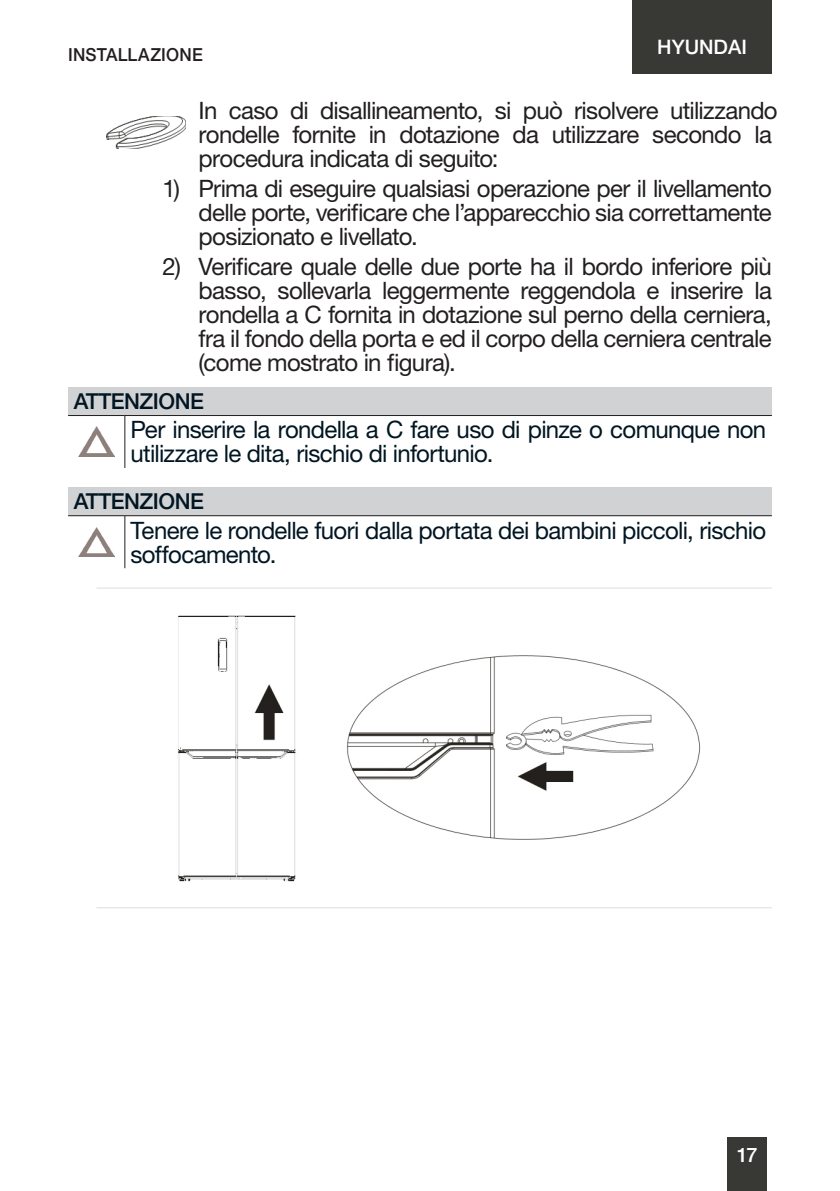
<style>
.page{position:relative;width:840px;height:1191px;background:#fff}
.page>*{position:absolute;margin:0;border:0;box-sizing:border-box;transform-origin:0 0}
.Body{font:24px/24px "Helvetica Neue LT Std";letter-spacing:-.03em;color:#231f20;text-align:justify}
.AVVERTENZA_-_testo{font:24px/24px "Helvetica Neue LT Std";letter-spacing:-.03em;color:#011622}
.AVVERTENZA-titolo{font:500 22px "Helvetica Neue LT Std";letter-spacing:-.025em;color:#011622}
.t1{font:500 20px "Helvetica Neue LT Std";color:#fff}
.t2{font:500 18px "Helvetica Neue LT Std";color:#231f20;scale:.95 1}
</style>
<div class="page">
<div style="left:632px;top:0;width:139px;height:74px;background:#383935"></div>
<div style="left:727px;top:1137px;width:39px;height:54px;background:#383935"></div>
<div style="left:68px;top:387px;width:703px;height:28px;background:#d1d2d4"></div>
<hr style="left:68px;top:415px;width:57px;height:1px;background:#231f20">
<hr style="left:125px;top:415px;width:646px;height:1px;background:#231f20">
<hr style="left:124px;top:416px;width:1px;height:52px;background:#231f20">
<img style="left:78px;top:427px;width:37px;height:29px">
<div style="left:68px;top:487px;width:703px;height:29px;background:#d1d2d4"></div>
<hr style="left:68px;top:515px;width:57px;height:1px;background:#231f20">
<hr style="left:125px;top:515px;width:646px;height:1px;background:#231f20">
<hr style="left:124px;top:516px;width:1px;height:52px;background:#231f20">
<img style="left:78px;top:527px;width:37px;height:30px">
<hr style="left:96px;top:587px;width:675px;height:1px;background:#dcdddf">
<hr style="left:96px;top:907px;width:675px;height:1px;background:#dcdddf">
<img style="left:178px;top:615px;width:523px;height:267px">
<img style="left:107px;top:116px;width:78px;height:33px">
<p class="t2" style="left:68px;top:44px;width:12px">INSTALLAZIONE</p>
<p class="t1" style="left:657px;top:35px;width:91px">HYUNDAI</p>
<p class="Body" style="left:198px;top:98px;width:580px;text-align:left">In caso di disallineamento, si può risolvere utilizzando rondelle fornite in dotazione da utilizzare secondo la procedura indicata di seguito:</p>
<p class="Body" style="left:198px;top:176px;width:574px;text-indent:-36px">1) Prima di eseguire qualsiasi operazione per il livellamento delle porte, verificare che l’apparecchio sia correttamente posizionato e livellato.</p>
<p class="Body" style="left:198px;top:254px;width:574px;text-indent:-36px">2) Verificare quale delle due porte ha il bordo inferiore più basso, sollevarla leggermente reggendola e inserire la rondella a C fornita in dotazione sul perno della cerniera, fra il fondo della porta e ed il corpo della cerniera centrale (come mostrato in figura).</p>
<p class="AVVERTENZA-titolo" style="left:74px;top:388px;width:131px">ATTENZIONE</p>
<p class="AVVERTENZA_-_testo" style="left:130px;top:417px;width:637px">Per inserire la rondella a C fare uso di pinze o comunque non utilizzare le dita, rischio di infortunio.</p>
<p class="AVVERTENZA-titolo" style="left:74px;top:488px;width:131px">ATTENZIONE</p>
<p class="AVVERTENZA_-_testo" style="left:130px;top:517px;width:636px">Tenere le rondelle fuori dalla portata dei bambini piccoli, rischio soffocamento.</p>
<p class="t1" style="left:736px;top:1142px;width:22px">17</p>
</div>
